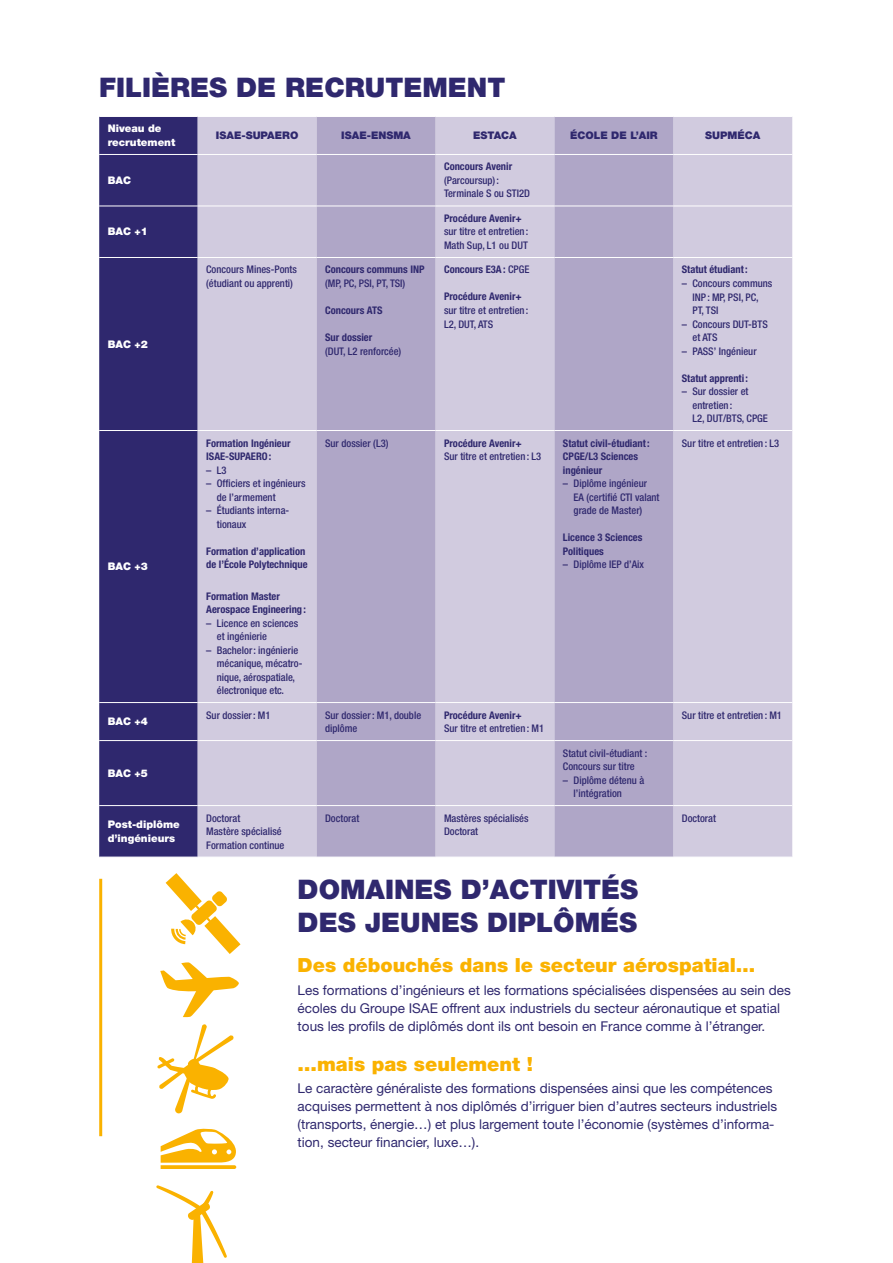
<style>
.page{position:relative;width:893px;height:1263px;background:#fff}
.page>*{position:absolute;margin:0;border:0;box-sizing:border-box;transform-origin:0 0}
.t1{font:900 27px/32.4px "Helvetica Neue LT Std";color:#2f286e}
.t2{font:900 19.5px "Helvetica Neue LT Std";color:#fab200}
.t3{font:13.5px/18px "Helvetica Neue LT Std";color:#2f286e}
.t4{font:500 condensed 10.5px/13.5px "Helvetica Neue LT Std";color:#2f286e}
.t5{font:700 condensed 10.5px/13.5px "Helvetica Neue LT Std";color:#2f286e}
.t6{font:900 10.5px/13.5px "Helvetica Neue LT Std";color:#fff}
.t7{font:900 10.5px "Helvetica Neue LT Std";color:#2f286e}
.s1{font-weight:500}
</style>
<div class="page">
<svg style="left:156px;top:1185px;width:71px;height:78px"></svg>
<svg style="left:161px;top:1128px;width:75px;height:41px"></svg>
<svg style="left:99px;top:117px;width:99px;height:740px;background:#332c71"></svg>
<div style="left:198px;top:117px;width:594px;height:740px;background:#d1cbdf"></div>
<svg style="left:317px;top:117px;width:356px;height:740px;background:#bab2cf"></svg>
<hr style="left:99px;top:154px;width:99px;height:1px;background:#fff">
<hr style="left:198px;top:154px;width:119px;height:1px;background:#fff">
<hr style="left:317px;top:154px;width:118px;height:1px;background:#fff">
<hr style="left:435px;top:154px;width:119px;height:1px;background:#fff">
<hr style="left:554px;top:154px;width:119px;height:1px;background:#fff">
<hr style="left:673px;top:154px;width:119px;height:1px;background:#fff">
<hr style="left:99px;top:206px;width:99px;height:1px;background:#fff">
<hr style="left:198px;top:206px;width:119px;height:1px;background:#fff">
<hr style="left:317px;top:206px;width:118px;height:1px;background:#fff">
<hr style="left:435px;top:206px;width:119px;height:1px;background:#fff">
<hr style="left:554px;top:206px;width:119px;height:1px;background:#fff">
<hr style="left:673px;top:206px;width:119px;height:1px;background:#fff">
<hr style="left:99px;top:257px;width:99px;height:1px;background:#fff">
<hr style="left:198px;top:257px;width:119px;height:1px;background:#fff">
<hr style="left:317px;top:257px;width:118px;height:1px;background:#fff">
<hr style="left:435px;top:257px;width:119px;height:1px;background:#fff">
<hr style="left:554px;top:257px;width:119px;height:1px;background:#fff">
<hr style="left:673px;top:257px;width:119px;height:1px;background:#fff">
<hr style="left:99px;top:430px;width:99px;height:1px;background:#fff">
<hr style="left:198px;top:430px;width:119px;height:1px;background:#fff">
<hr style="left:317px;top:430px;width:118px;height:1px;background:#fff">
<hr style="left:435px;top:430px;width:119px;height:1px;background:#fff">
<hr style="left:554px;top:430px;width:119px;height:1px;background:#fff">
<hr style="left:673px;top:430px;width:119px;height:1px;background:#fff">
<hr style="left:99px;top:702px;width:99px;height:1px;background:#fff">
<hr style="left:198px;top:702px;width:119px;height:1px;background:#fff">
<hr style="left:317px;top:702px;width:118px;height:1px;background:#fff">
<hr style="left:435px;top:702px;width:119px;height:1px;background:#fff">
<hr style="left:554px;top:702px;width:119px;height:1px;background:#fff">
<hr style="left:673px;top:702px;width:119px;height:1px;background:#fff">
<hr style="left:99px;top:740px;width:99px;height:1px;background:#fff">
<hr style="left:198px;top:740px;width:119px;height:1px;background:#fff">
<hr style="left:317px;top:740px;width:118px;height:1px;background:#fff">
<hr style="left:435px;top:740px;width:119px;height:1px;background:#fff">
<hr style="left:554px;top:740px;width:119px;height:1px;background:#fff">
<hr style="left:673px;top:740px;width:119px;height:1px;background:#fff">
<hr style="left:99px;top:805px;width:99px;height:1px;background:#fff">
<hr style="left:198px;top:805px;width:119px;height:1px;background:#fff">
<hr style="left:317px;top:805px;width:118px;height:1px;background:#fff">
<hr style="left:435px;top:805px;width:119px;height:1px;background:#fff">
<hr style="left:554px;top:805px;width:119px;height:1px;background:#fff">
<hr style="left:673px;top:805px;width:119px;height:1px;background:#fff">
<svg style="left:166px;top:873px;width:74px;height:81px"></svg>
<svg style="left:157px;top:1024px;width:77px;height:90px"></svg>
<svg style="left:160px;top:962px;width:79px;height:55px"></svg>
<hr style="left:99px;top:879px;width:3px;height:257px;background:#fab200">
<h1 class="t1" style="left:99px;top:71px;width:408px">FILIÈRES DE RECRUTEMENT</h1>
<p class="t6" style="left:108px;top:122px;width:69px">Niveau de recrutement</p>
<p class="t7" style="left:216px;top:129px;width:84px">ISAE-SUPAERO</p>
<p class="t7" style="left:341px;top:129px;width:71px">ISAE-ENSMA</p>
<p class="t7" style="left:473px;top:129px;width:45px">ESTACA</p>
<p class="t7" style="left:570px;top:129px;width:89px">ÉCOLE DE L’AIR</p>
<p class="t7" style="left:705px;top:129px;width:57px">SUPMÉCA</p>
<p class="t6" style="left:108px;top:173px;width:25px">BAC</p>
<p class="t5" style="left:444px;top:160px;width:70px">Concours Avenir</p>
<p class="t4" style="left:444px;top:173px;width:88px">(Parcoursup):<br>Terminale S ou STI2D</p>
<p class="t6" style="left:108px;top:225px;width:42px">BAC +1</p>
<p class="t6" style="left:108px;top:337px;width:42px">BAC +2</p>
<p class="t6" style="left:108px;top:560px;width:42px">BAC +3</p>
<p class="t6" style="left:108px;top:715px;width:42px">BAC +4</p>
<p class="t6" style="left:108px;top:766px;width:42px">BAC +5</p>
<p class="t4" style="left:206px;top:263px;width:92px">Concours Mines-Ponts (étudiant ou apprenti)</p>
<p class="t5" style="left:325px;top:263px;width:101px">Concours communs INP</p>
<p class="t4" style="left:325px;top:276px;width:82px">(MP, PC, PSI, PT, TSI)</p>
<p class="t5" style="left:325px;top:303px;width:59px">Concours ATS</p>
<p class="t5" style="left:325px;top:330px;width:49px">Sur dossier</p>
<p class="t4" style="left:325px;top:344px;width:78px">(DUT, L2 renforcée)</p>
<p class="t5" style="left:444px;top:211px;width:79px">Procédure Avenir+</p>
<p class="t4" style="left:444px;top:225px;width:86px">sur titre et entretien :<br>Math Sup, L1 ou DUT</p>
<p class="t5" style="left:444px;top:263px;width:87px">Concours E3A: <span class="s1">CPGE</span></p>
<p class="t5" style="left:444px;top:290px;width:79px">Procédure Avenir+</p>
<p class="t4" style="left:444px;top:303px;width:86px">sur titre et entretien :<br>L2, DUT, ATS</p>
<p class="t5" style="left:206px;top:436px;width:86px">Formation Ingénieur<br>ISAE-SUPAERO:</p>
<p class="t4" style="left:206px;top:463px;width:22px">– L3</p>
<p class="t4" style="left:217px;top:476px;width:90px;text-indent:-11px">– Officiers et ingénieurs de l’armement</p>
<p class="t4" style="left:217px;top:503px;width:74px;text-indent:-11px">– Étudiants interna&shy;tionaux</p>
<p class="t5" style="left:206px;top:544px;width:103px">Formation d’application de l’École Polytechnique</p>
<p class="t5" style="left:206px;top:589px;width:101px">Formation Master<br>Aerospace Engineering :</p>
<p class="t4" style="left:217px;top:616px;width:83px;text-indent:-11px">– Licence en sciences et ingénierie</p>
<p class="t4" style="left:217px;top:643px;width:87px;text-indent:-11px">– Bachelor: ingénierie mécanique, mécatro&shy;nique, aérospatiale, électronique etc.</p>
<p class="t4" style="left:325px;top:436px;width:65px">Sur dossier (L3)</p>
<p class="t5" style="left:444px;top:436px;width:79px">Procédure Avenir+</p>
<p class="t4" style="left:444px;top:449px;width:99px">Sur titre et entretien : L3</p>
<p class="t4" style="left:206px;top:708px;width:66px">Sur dossier: M1</p>
<p class="t4" style="left:325px;top:708px;width:98px">Sur dossier: M1, double diplôme</p>
<p class="t5" style="left:444px;top:708px;width:79px">Procédure Avenir+</p>
<p class="t4" style="left:444px;top:721px;width:102px">Sur titre et entretien : M1</p>
<p class="t5" style="left:563px;top:436px;width:88px">Statut civil-étudiant:<br>CPGE/L3 Sciences ingénieur</p>
<p class="t4" style="left:574px;top:476px;width:87px;text-indent:-11px">– Diplôme ingénieur<br>EA (certifié CTI valant grade de Master)</p>
<p class="t5" style="left:563px;top:530px;width:81px">Licence 3 Sciences<br>Politiques</p>
<p class="t4" style="left:563px;top:557px;width:83px">– Diplôme IEP d’Aix</p>
<p class="t4" style="left:563px;top:746px;width:86px">Statut civil-étudiant :<br>Concours sur titre</p>
<p class="t4" style="left:574px;top:773px;width:72px;text-indent:-11px">– Diplôme détenu à l’intégration</p>
<p class="t5" style="left:682px;top:263px;width:67px">Statut étudiant:</p>
<p class="t4" style="left:692px;top:276px;width:81px;text-indent:-11px">– Concours communs<br>INP : MP, PSI, PC,<br>PT, TSI</p>
<p class="t4" style="left:692px;top:317px;width:77px;text-indent:-11px">– Concours DUT-BTS et ATS</p>
<p class="t4" style="left:682px;top:344px;width:76px">– PASS’ Ingénieur</p>
<p class="t5" style="left:682px;top:371px;width:68px">Statut apprenti :</p>
<p class="t4" style="left:692px;top:384px;width:77px;text-indent:-11px">– Sur dossier et entretien :<br>L2, DUT/BTS, CPGE</p>
<p class="t4" style="left:682px;top:436px;width:99px">Sur titre et entretien : L3</p>
<p class="t4" style="left:682px;top:708px;width:102px">Sur titre et entretien : M1</p>
<p class="t6" style="left:108px;top:818px;width:74px">Post-diplôme d’ingénieurs</p>
<p class="t4" style="left:206px;top:811px;width:80px">Doctorat<br>Mastère spécialisé<br>Formation continue</p>
<p class="t4" style="left:325px;top:811px;width:36px">Doctorat</p>
<p class="t4" style="left:444px;top:811px;width:86px">Mastères spécialisés<br>Doctorat</p>
<p class="t4" style="left:682px;top:811px;width:36px">Doctorat</p>
<h1 class="t1" style="left:298px;top:873px;width:342px">DOMAINES D’ACTIVITÉS<br>DES JEUNES DIPLÔMÉS</h1>
<h2 class="t2" style="left:298px;top:954px;width:459px">Des débouchés dans le secteur aérospatial…</h2>
<p class="t3" style="left:298px;top:980px;width:495px">Les formations d’ingénieurs et les formations spécialisées dispensées au sein des écoles du Groupe ISAE offrent aux industriels du secteur aéronautique et spatial tous les profils de diplômés dont ils ont besoin en France comme à l’étranger.</p>
<h2 class="t2" style="left:298px;top:1052px;width:237px">…mais pas seulement !</h2>
<p class="t3" style="left:298px;top:1079px;width:481px">Le caractère généraliste des formations dispensées ainsi que les compétences acquises permettent à nos diplômés d’irriguer bien d’autres secteurs industriels (transports, énergie…) et plus largement toute l’économie (systèmes d’informa&shy;tion, secteur financier, luxe…).</p>
</div>
